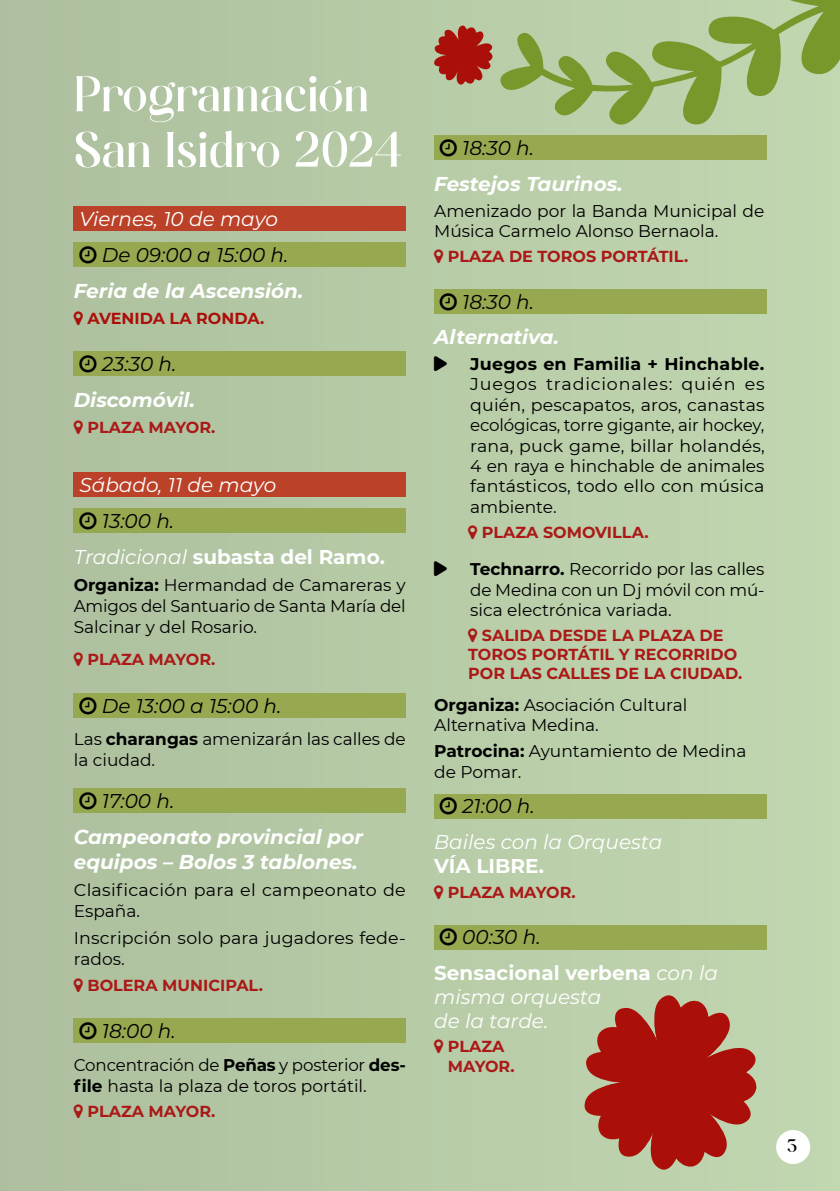
<style>
.page{position:relative;width:840px;height:1191px;background:#fff}
.page>*{position:absolute;margin:0;border:0;box-sizing:border-box;transform-origin:0 0}
.t1{font:50px/55.8px "Hugolers Free Personal";color:#fff}
.t2{font:italic 700 20px/24.8px "Montserrat";color:#fff}
.t3{font:italic 20px/24px "Montserrat";color:#fff}
.t4{font:italic 20px "Montserrat";color:#000}
.t5{font:700 20px/36px "Montserrat";color:#fff}
.t6{font:18px "Hugolers Free Personal";color:#000}
.t7{font:17px/20.4px "Montserrat";color:#000}
.t8{font:700 17px "Montserrat";letter-spacing:.015em;color:#000}
.t9{font:700 16px/19.2px "Montserrat";color:#aa1917;text-align:center}
.t10{font:700 16px "Montserrat";color:#ab0f09}
.s1{font-weight:400;font-style:italic;color:#000}
.s2{font-weight:400;font-style:italic}
.s3{font-weight:700}
</style>
<div class="page">
<div style="left:0;top:0;width:839px;height:1191px;background:#b7caa6"></div>
<div style="left:775px;top:1130px;width:34px;height:34px;background:#fff;border-radius:50%"></div>
<svg style="left:500px;top:0;width:339px;height:134px"></svg>
<svg style="left:434px;top:25px;width:59px;height:60px"></svg>
<div style="left:74px;top:206px;width:331px;height:25px;background:#bb4229"></div>
<div style="left:74px;top:242px;width:331px;height:25px;background:#97a950"></div>
<div style="left:74px;top:352px;width:331px;height:24px;background:#97a950"></div>
<div style="left:74px;top:472px;width:331px;height:24px;background:#bb4229"></div>
<div style="left:74px;top:508px;width:331px;height:24px;background:#97a950"></div>
<div style="left:74px;top:693px;width:331px;height:25px;background:#97a950"></div>
<div style="left:74px;top:789px;width:331px;height:24px;background:#97a950"></div>
<div style="left:74px;top:1018px;width:331px;height:25px;background:#97a950"></div>
<svg style="left:335px;top:79px;width:6px;height:5px"></svg>
<div style="left:434px;top:136px;width:331px;height:24px;background:#97a950"></div>
<div style="left:434px;top:289px;width:331px;height:24px;background:#97a950"></div>
<div style="left:434px;top:794px;width:331px;height:24px;background:#97a950"></div>
<div style="left:434px;top:924px;width:331px;height:25px;background:#97a950"></div>
<svg style="left:584px;top:987px;width:179px;height:190px"></svg>
<h1 class="t1" style="left:74px;top:66px;width:330px">Programacion<br>San Isidro 2024</h1>
<p class="t3" style="left:79px;top:206px;width:200px">Viernes, 10 de mayo</p>
<p class="t4" style="left:102px;top:241px;width:188px">De 09:00 a 15:00 h.</p>
<p class="t2" style="left:74px;top:277px;width:231px">Feria de la Ascensión.</p>
<p class="t10" style="left:87px;top:306px;width:178px">AVENIDA LA RONDA.</p>
<p class="t4" style="left:102px;top:350px;width:76px">23:30 h.</p>
<p class="t2" style="left:74px;top:386px;width:122px">Discomóvil.</p>
<p class="t9" style="left:87px;top:417px;width:129px">PLAZA MAYOR.</p>
<p class="t3" style="left:79px;top:472px;width:198px">Sábado, 11 de mayo</p>
<p class="t5" style="left:74px;top:501px;width:312px;text-indent:28px"><span class="s1">13:00 h.<br></span><span class="s2">Tradicional</span> subasta del Ramo.</p>
<p class="t7" style="left:74px;top:573px;width:333px;line-height:21.2px;text-align:justify"><span class="s3">Organiza:</span> Hermandad de Camareras y Amigos del Santuario de Santa María del Salcinar y del Rosario.</p>
<p class="t9" style="left:87px;top:649px;width:129px">PLAZA MAYOR.</p>
<p class="t4" style="left:102px;top:692px;width:181px">De 13:00 a 15:00 h.</p>
<p class="t7" style="left:74px;top:728px;width:333px;line-height:21.2px">Las <span class="s3">charangas</span> amenizarán las calles de la ciudad.</p>
<p class="t4" style="left:102px;top:787px;width:74px">17:00 h.</p>
<p class="t2" style="left:74px;top:823px;width:291px">Campeonato provincial por equipos – Bolos 3 tablones.</p>
<p class="t7" style="left:74px;top:878px;width:333px;line-height:21.2px">Clasificación para el campeonato de<br>España.</p>
<p class="t7" style="left:74px;top:926px;width:333px;line-height:21.2px">Inscripción solo para jugadores fede&shy;rados.</p>
<p class="t9" style="left:87px;top:974px;width:177px">BOLERA MUNICIPAL.</p>
<p class="t4" style="left:102px;top:1017px;width:75px">18:00 h.</p>
<p class="t7" style="left:74px;top:1053px;width:333px;line-height:21.2px">Concentración de <span class="s3">Peñas</span> y posterior <span class="s3">des&shy;file</span> hasta la plaza de toros portátil.</p>
<p class="t9" style="left:87px;top:1101px;width:129px">PLAZA MAYOR.</p>
<p class="t4" style="left:462px;top:134px;width:73px">18:30 h.</p>
<p class="t2" style="left:434px;top:170px;width:190px">Festejos Taurinos.</p>
<p class="t7" style="left:434px;top:200px;width:331px">Amenizado por la Banda Municipal de<br>Música Carmelo Alonso Bernaola.</p>
<p class="t9" style="left:447px;top:246px;width:242px">PLAZA DE TOROS PORTÁTIL.</p>
<p class="t4" style="left:462px;top:288px;width:73px">18:30 h.</p>
<p class="t2" style="left:434px;top:323px;width:126px">Alternativa.</p>
<p class="t8" style="left:470px;top:352px;width:295px">Juegos en Familia + Hinchable.</p>
<p class="t7" style="left:470px;top:373px;width:296px;text-align:justify">Juegos tradicionales: quién es quién, pescapatos, aros, canastas ecológicas, torre gigante, air hockey, rana, puck game, billar holandés, 4 en raya e hinchable de animales fantásticos, todo ello con música ambiente.</p>
<p class="t9" style="left:481px;top:521px;width:168px">PLAZA SOMOVILLA.</p>
<p class="t7" style="left:470px;top:558px;width:296px;text-align:justify"><span class="s3">Technarro.</span> Recorrido por las calles de Medina con un Dj móvil con mú&shy;sica electrónica variada.</p>
<p class="t9" style="left:468px;top:625px;width:275px">SALIDA DESDE LA PLAZA DE<br>TOROS PORTÁTIL Y RECORRIDO<br>POR LAS CALLES DE LA CIUDAD.</p>
<p class="t7" style="left:434px;top:694px;width:255px"><span class="s3">Organiza:</span> Asociación Cultural<br>Alternativa Medina.</p>
<p class="t7" style="left:434px;top:740px;width:313px"><span class="s3">Patrocina:</span> Ayuntamiento de Medina de Pomar.</p>
<p class="t4" style="left:462px;top:792px;width:74px">21:00 h.</p>
<p class="t3" style="left:434px;top:828px;width:229px">Bailes con la Orquesta</p>
<p class="t5" style="left:434px;top:846px;width:111px">VÍA LIBRE.</p>
<p class="t9" style="left:447px;top:881px;width:129px">PLAZA MAYOR.</p>
<p class="t5" style="left:434px;top:918px;width:285px;line-height:35.4px;text-indent:28px"><span class="s1">00:30 h.<br></span>Sensacional verbena <span class="s2">con la</span></p>
<p class="t3" style="left:434px;top:983px;width:168px">misma orquesta de la tarde.</p>
<p class="t9" style="left:447px;top:1036px;width:68px;text-align:left">PLAZA<br>MAYOR.</p>
<p class="t6" style="left:786px;top:1135px;width:12px">3</p>
</div>
